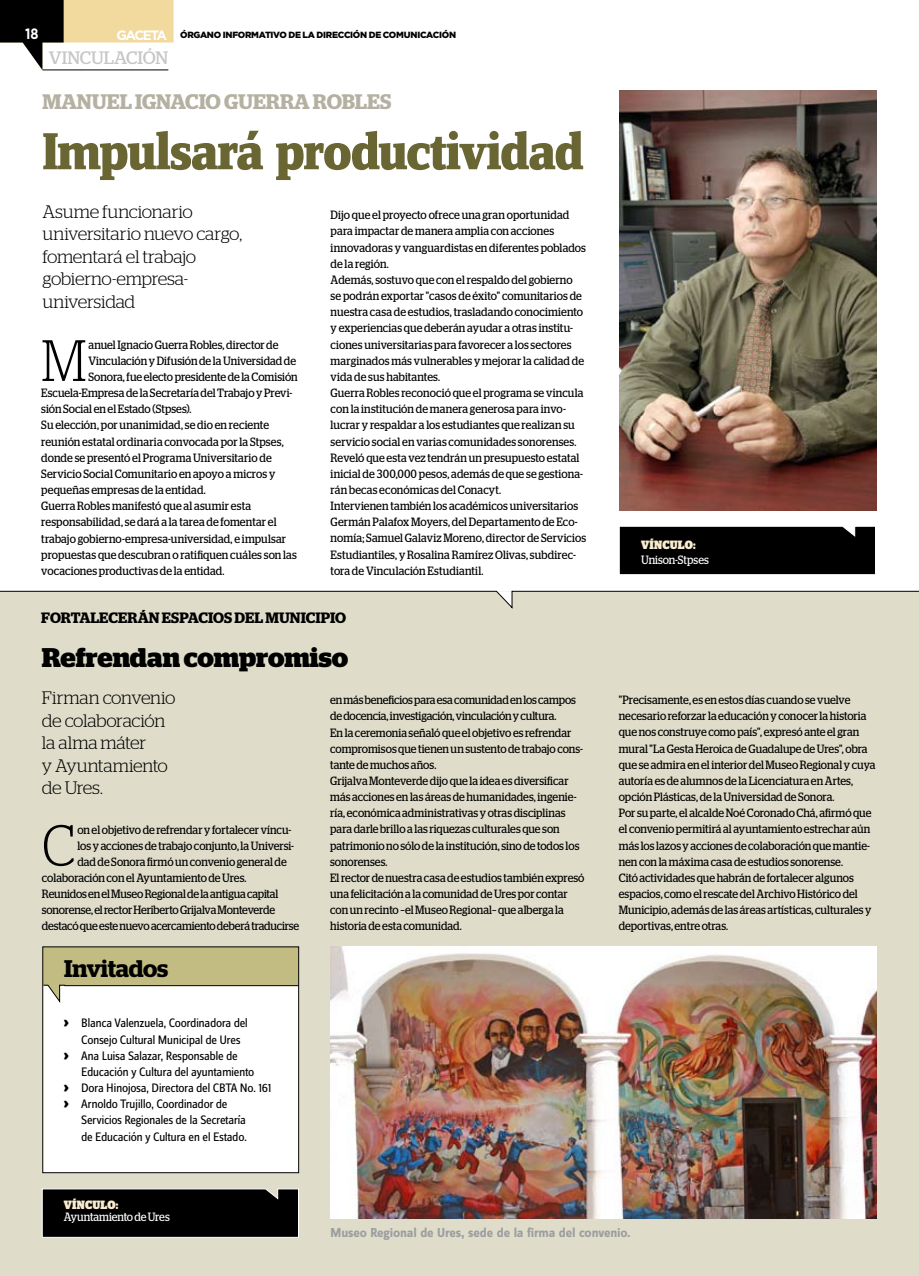
<style>
.page{position:relative;width:919px;height:1276px;background:#fff}
.page>*{position:absolute;margin:0;border:0;box-sizing:border-box;transform-origin:0 0}
.t1{font:300 58.2px "Stag";color:#000;scale:.9 1}
.t2{font:800 54px "Zine Serif Dis";letter-spacing:-.035em;color:#696634}
.t3{font:700 27px "Stag";color:#000}
.t4{font:600 24px "Stag";color:#000}
.t5{font:600 21px "Stag";letter-spacing:-.005em;color:#b5b1a2}
.t6{font:300 18px/22.5px "Stag";letter-spacing:-.02em;color:#000}
.t7{font:18px "Stag";letter-spacing:-.005em;color:#c5c6c8}
.t8{font:600 15px "Stag";color:#000}
.t9{font:700 15px "Gotham";color:#fff;scale:.85 1}
.t10{font:700 13.5px "Zine Sans Dis";letter-spacing:-.01em;color:#9c9d9f}
.t11{font:12.75px/16.2px "Zine Sans Dis";letter-spacing:-.035em;color:#000}
.t12{font:12px/16.2px "Stag";letter-spacing:.005em;color:#000;scale:.9 1}
.t13{font:12px "Stag";letter-spacing:-.02em;color:#000;scale:.9 1}
.t14{font:12px "Stag";letter-spacing:-.015em;color:#000;scale:.9 1}
.t15{font:12px "Stag";letter-spacing:-.005em;color:#fff;scale:.9 1}
.t16{font:900 12px "Stag";letter-spacing:.015em;color:#f9edd0;scale:.9 1}
.t17{font:900 9px "Gotham";letter-spacing:-.03em;color:#000}
.s1{font-weight:700;font-size:13.5px;color:#fff}
.s2{font-family:"Stag";font-weight:900;font-size:15px}
</style>
<div class="page">
<hr style="left:42px;top:70px;width:126px;height:1px;background:#000">
<div style="left:0;top:591px;width:918px;height:685px;background:#dfddca"></div>
<div style="left:619px;top:526px;width:256px;height:49px;background:#000"></div>
<svg style="left:42px;top:1188px;width:257px;height:49px;background:#0a0a0a"></svg>
<img style="left:619px;top:90px;width:257px;height:420px">
<img style="left:330px;top:946px;width:546px;height:272px">
<div style="left:43px;top:947px;width:255px;height:225px;background:#fff"></div>
<div style="left:43px;top:946px;width:255px;height:40px;background:#c2bc83"></div>
<hr style="left:64px;top:985px;width:234px;height:1px;background:#000">
<div style="left:43px;top:946px;width:256px;height:227px;border:1px solid #000"></div>
<svg style="left:43px;top:984px;width:23px;height:18px"></svg>
<svg style="left:0;top:591px;width:918px;height:18px"></svg>
<svg style="left:0;top:0;width:173px;height:70px"></svg>
<p class="t9" style="left:25px;top:25px;width:17px">18</p>
<p class="t17" style="left:117px;top:29px;width:341px"><span class="s1">GACETA</span> ÓRGANO INFORMATIVO DE LA DIRECCIÓN DE COMUNICACIÓN</p>
<h3 class="t7" style="left:49px;top:47px;width:121px">VINCULACIóN</h3>
<h3 class="t5" style="left:43px;top:89px;width:225px">MANUEL IGNACIO GUERR</h3>
<h3 class="t5" style="left:294px;top:89px;width:99px">A ROBLES</h3>
<h2 class="t2" style="left:43px;top:123px;width:543px">Impulsará productividad</h2>
<h3 class="t6" style="left:43px;top:200px;width:201px">Asume funcionario universitario nuevo cargo, fomentará el trabajo gobierno-empresa&shy;universidad</h3>
<p class="t12" style="left:330px;top:207px;width:285px">Dijo que el proyecto ofrece una gran oportunidad para impactar de manera amplia con acciones innovadoras y vanguardistas en diferentes poblados de la región.<br>Además, sostuvo que con el respaldo del gobierno se podrán exportar "casos de éxito" comunitarios de nuestra casa de estudios, trasladando conocimiento y experiencias que deberán ayudar a otras institu&shy;ciones universitarias para favorecer a los sectores marginados más vulnerables y mejorar la calidad de vida de sus habitantes.<br>Guerra Robles reconoció que el programa se vincula con la institución de manera generosa para invo&shy;lucrar y respaldar a los estudiantes que realizan su servicio social en varias comunidades sonorenses.<br>Reveló que esta vez tendrán un presupuesto estatal inicial de 300,000 pesos, además de que se gestiona&shy;rán becas económicas del Conacyt.<br>Intervienen también los académicos universitarios Germán Palafox Moyers, del Departamento de Eco&shy;nomía; Samuel Galaviz Moreno, director de Servicios Estudiantiles, y Rosalina Ramírez Olivas, subdirec&shy;tora de Vinculación Estudiantil.</p>
<h1 class="t1" style="left:41px;top:328px;width:49px">M</h1>
<p class="t12" style="left:89px;top:336px;width:212px">anuel Ignacio Guerra Robles, director de</p>
<p class="t12" style="left:89px;top:352px;width:232px">Vinculación y Difusión de la Universidad de</p>
<p class="t12" style="left:89px;top:368px;width:234px">Sonora, fue electo presidente de la Comisión</p>
<p class="t12" style="left:41px;top:385px;width:280px">Escuela-Empresa de la Secretaría del Trabajo y Previ-</p>
<p class="t12" style="left:41px;top:401px;width:168px">sión Social en el Estado (Stpses).</p>
<p class="t12" style="left:41px;top:417px;width:254px">Su elección, por unanimidad, se dio en reciente</p>
<p class="t12" style="left:41px;top:433px;width:271px">reunión estatal ordinaria convocada por la Stpses,</p>
<p class="t12" style="left:41px;top:449px;width:257px">donde se presentó el Programa Universitario de</p>
<p class="t12" style="left:41px;top:465px;width:261px">Servicio Social Comunitario en apoyo a micros y</p>
<p class="t12" style="left:41px;top:481px;width:184px">pequeñas empresas de la entidad.</p>
<p class="t12" style="left:41px;top:498px;width:234px">Guerra Robles manifestó que al asumir esta</p>
<p class="t12" style="left:41px;top:514px;width:263px">responsabilidad, se dará a la tarea de fomentar el</p>
<p class="t12" style="left:41px;top:530px;width:273px">trabajo gobierno-empresa-universidad, e impulsar</p>
<p class="t12" style="left:41px;top:546px;width:285px">propuestas que descubran o ratifiquen cuáles son las</p>
<p class="t12" style="left:41px;top:562px;width:205px">vocaciones productivas de la entidad.</p>
<p class="t8" style="left:41px;top:609px;width:306px">FORTALECERÁN ESPACIOS DEL MUNICIPIO</p>
<p class="t16" style="left:641px;top:538px;width:62px">VÍNCULO:</p>
<p class="t15" style="left:641px;top:552px;width:77px">Unison-Stpses</p>
<h3 class="t3" style="left:42px;top:641px;width:308px">Refrendan compromiso</h3>
<p class="t12" style="left:330px;top:692px;width:284px">en más beneficios para esa comunidad en los campos de docencia, investigación, vinculación y cultura.<br>En la ceremonia señaló que el objetivo es refrendar compromisos que tienen un sustento de trabajo cons&shy;tante de muchos años.<br>Grijalva Monteverde dijo que la idea es diversificar más acciones en las áreas de humanidades, ingenie&shy;ría, económica administrativas y otras disciplinas para darle brillo a las riquezas culturales que son patrimonio no sólo de la institución, sino de todos los sonorenses.<br>El rector de nuestra casa de estudios también expresó una felicitación a la comunidad de Ures por contar con un recinto –el Museo Regional– que alberga la historia de esta comunidad.</p>
<p class="t12" style="left:618px;top:691px;width:287px">"Precisamente, es en estos días cuando se vuelve necesario reforzar la educación y conocer la historia que nos construye como país", expresó ante el gran mural "La Gesta Heroica de Guadalupe de Ures", obra que se admira en el interior del Museo Regional y cuya autoría es de alumnos de la Licenciatura en Artes, opción Plásticas, de la Universidad de Sonora.<br>Por su parte, el alcalde Noé Coronado Chá, afirmó que el convenio permitirá al ayuntamiento estrechar aún más los lazos y acciones de colaboración que mantie&shy;nen con la máxima casa de estudios sonorense.<br>Citó actividades que habrán de fortalecer algunos espacios, como el rescate del Archivo Histórico del Municipio, además de las áreas artísticas, culturales y deportivas, entre otras.</p>
<h3 class="t4" style="left:64px;top:954px;width:105px">INVITADOS</h3>
<h3 class="t6" style="left:42px;top:686px;width:135px">Firman convenio de colaboración la alma máter<br>y Ayuntamiento de Ures.</h3>
<h1 class="t1" style="left:42px;top:812px;width:38px">C</h1>
<p class="t12" style="left:77px;top:821px;width:239px">on el objetivo de refrendar y fortalecer víncu-</p>
<p class="t12" style="left:77px;top:837px;width:242px">los y acciones de trabajo conjunto, la Universi-</p>
<p class="t12" style="left:77px;top:853px;width:234px">dad de Sonora firmó un convenio general de</p>
<p class="t12" style="left:42px;top:869px;width:229px">colaboración con el Ayuntamiento de Ures.</p>
<p class="t14" style="left:42px;top:887px;width:264px">Reunidos en el Museo Regional de la antigua capital</p>
<p class="t13" style="left:42px;top:903px;width:260px">sonorense, el rector Heriberto Grijalva Monteverde</p>
<p class="t13" style="left:42px;top:919px;width:287px">destacó que este nuevo acercamiento deberá traducirse</p>
<p class="t11" style="left:64px;top:1015px;width:185px"><span class="s2">›</span> Blanca Valenzuela, Coordinadora del</p>
<p class="t11" style="left:81px;top:1032px;width:161px">Consejo Cultural M unicipal de Ures</p>
<p class="t11" style="left:64px;top:1048px;width:175px"><span class="s2">›</span> Ana Luisa Salazar, Responsable de</p>
<p class="t11" style="left:81px;top:1064px;width:174px">Educación y Cultura del ayuntamiento</p>
<p class="t11" style="left:64px;top:1080px;width:156px"><span class="s2">›</span> Dora Hinojosa, Directora del CBTA</p>
<p class="t11" style="left:240px;top:1080px;width:33px">No. 161</p>
<p class="t11" style="left:81px;top:1096px;width:167px;text-indent:-17px"><span class="s2">›</span> Arnoldo Trujillo, Coordinador de<br>Servicios Regionales de la Secretaría de Educación y Cultura en el Estado.</p>
<p class="t16" style="left:64px;top:1198px;width:62px">VÍNCULO:</p>
<p class="t15" style="left:64px;top:1209px;width:119px">Ayuntamiento de Ures</p>
<p class="t10" style="left:330px;top:1225px;width:302px">Museo Regional de Ures, sede de la firma del convenio.</p>
</div>
